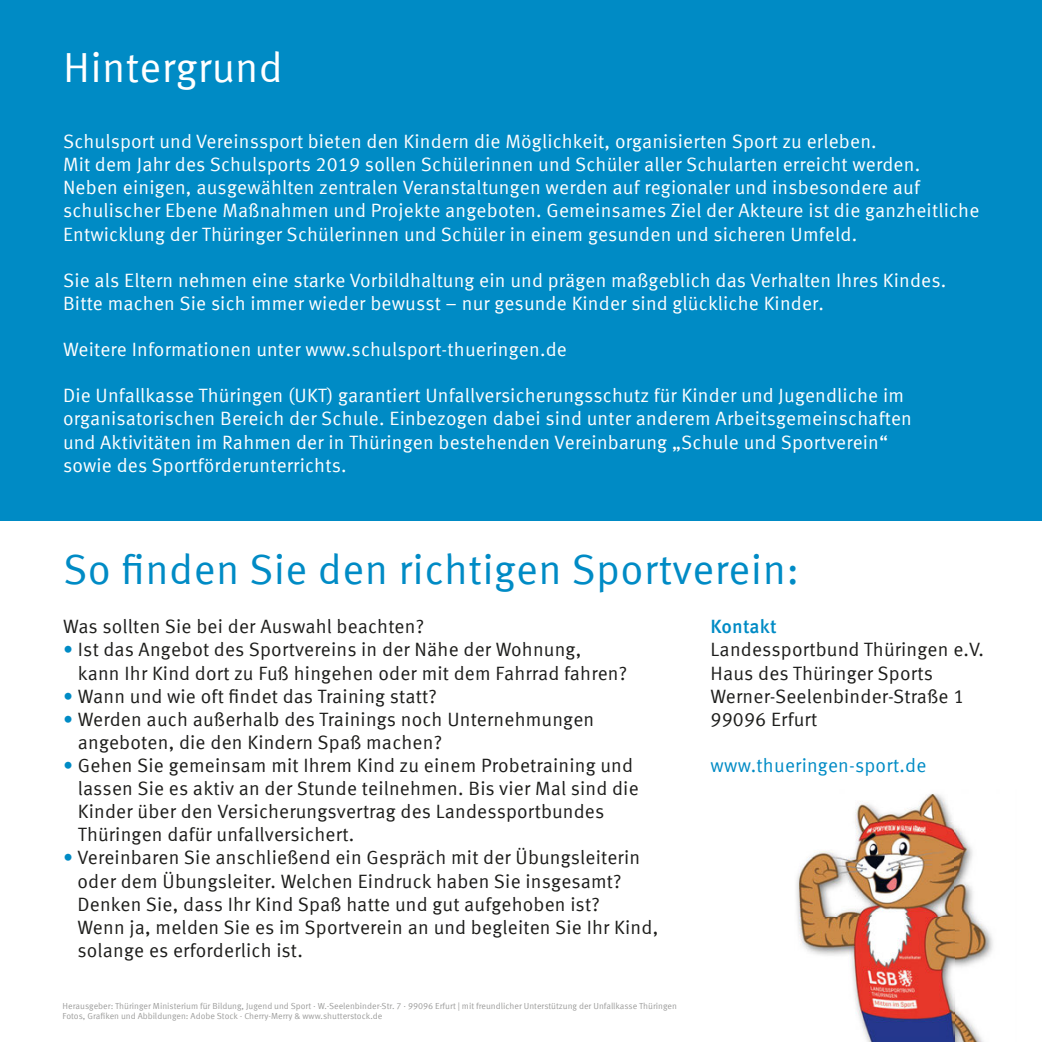
<style>
.page{position:relative;width:1042px;height:1042px;background:#fff}
.page>*{position:absolute;margin:0;border:0;box-sizing:border-box;transform-origin:0 0}
.t1{font:42px "Meta Offc Pro Norm";letter-spacing:.01em;color:#008bc5}
.t2{font:42px "Meta Offc Pro Norm";letter-spacing:.01em;color:#fff}
.t3{font:19.25px/23.1px "Meta Offc Pro Norm";letter-spacing:.01em;color:#fff}
.t4{font:19.25px/23.1px "Meta Offc Pro Norm";letter-spacing:.01em;color:#1d1d1b}
.t5{font:19.25px "Meta Offc Pro Norm";letter-spacing:.01em;color:#008bc5}
.t6{font:500 19.25px "Meta Offc Pro";letter-spacing:.005em;color:#008bc5}
.t7{font:8.75px/10.5px "Meta Offc Pro Norm";color:#9d9d9c}
.s1{color:#008bc5}
</style>
<div class="page">
<div style="left:0;top:0;width:1042px;height:521px;background:#008bc5"></div>
<img style="left:800px;top:794px;width:193px;height:248px">
<h1 class="t2" style="left:63px;top:35px;width:221px">Hintergrund</h1>
<p class="t3" style="left:63px;top:129px;width:918px">Schulsport und Vereinssport bieten den Kindern die Möglichkeit, organisierten Sport zu erleben.<br>Mit dem Jahr des Schulsports 2019 sollen Schülerinnen und Schüler aller Schularten erreicht werden.<br>Neben einigen, ausgewählten zentralen Veranstaltungen werden auf regionaler und insbesondere auf schulischer Ebene Maßnahmen und Projekte angeboten. Gemeinsames Ziel der Akteure ist die ganzheitliche Entwicklung der Thüringer Schülerinnen und Schüler in einem gesunden und sicheren Umfeld.</p>
<p class="t3" style="left:63px;top:267px;width:885px">Sie als Eltern nehmen eine starke Vorbildhaltung ein und prägen maßgeblich das Verhalten Ihres Kindes.<br>Bitte machen Sie sich immer wieder bewusst – nur gesunde Kinder sind glückliche Kinder.</p>
<p class="t3" style="left:63px;top:337px;width:505px">Weitere Informationen unter www.schulsport-thueringen.de</p>
<p class="t3" style="left:63px;top:383px;width:850px">Die Unfallkasse Thüringen (UKT) garantiert Unfallversicherungsschutz für Kinder und Jugendliche im organisatorischen Bereich der Schule. Einbezogen dabei sind unter anderem Arbeitsgemeinschaften und Aktivitäten im Rahmen der in Thüringen bestehenden Vereinbarung „Schule und Sportverein“ sowie des Sportförderunterrichts.</p>
<h1 class="t1" style="left:63px;top:538px;width:738px">So finden Sie den richtigen Sportverein:</h1>
<p class="t4" style="left:63px;top:614px;width:363px">Was sollten Sie bei der Auswahl beachten?</p>
<p class="t4" style="left:78px;top:637px;width:551px;text-indent:-15px"><span class="s1">•</span> Ist das Angebot des Sportvereins in der Nähe der Wohnung, kann Ihr Kind dort zu Fuß hingehen oder mit dem Fahrrad fahren?</p>
<p class="t4" style="left:63px;top:683px;width:375px"><span class="s1">•</span> Wann und wie oft findet das Training statt?</p>
<p class="t4" style="left:78px;top:706px;width:518px;text-indent:-15px"><span class="s1">•</span> Werden auch außerhalb des Trainings noch Unternehmungen angeboten, die den Kindern Spaß machen?</p>
<p class="t4" style="left:78px;top:752px;width:562px;text-indent:-15px"><span class="s1">•</span> Gehen Sie gemeinsam mit Ihrem Kind zu einem Probetraining und lassen Sie es aktiv an der Stunde teilnehmen. Bis vier Mal sind die Kinder über den Versicherungsvertrag des Landessportbundes Thüringen dafür unfallversichert.</p>
<p class="t4" style="left:78px;top:845px;width:582px;text-indent:-15px"><span class="s1">•</span> Vereinbaren Sie anschließend ein Gespräch mit der Übungsleiterin oder dem Übungsleiter. Welchen Eindruck haben Sie insgesamt?<br>Denken Sie, dass Ihr Kind Spaß hatte und gut aufgehoben ist?<br>Wenn ja, melden Sie es im Sportverein an und begleiten Sie Ihr Kind, solange es erforderlich ist.</p>
<p class="t6" style="left:710px;top:612px;width:68px">Kontakt</p>
<p class="t4" style="left:710px;top:637px;width:275px">Landessportbund Thüringen e.V.<br>Haus des Thüringer Sports<br>Werner-Seelenbinder-Straße 1<br>99096 Erfurt</p>
<p class="t5" style="left:710px;top:751px;width:217px">www.thueringen-sport.de</p>
<p class="t7" style="left:63px;top:1000px;width:616px">Herausgeber: Thüringer Ministerium für Bildung, Jugend und Sport · W.-Seelenbinder-Str. 7 · 99096 Erfurt | mit freundlicher Unterstützung der Unfallkasse Thüringen<br>Fotos, Grafiken und Abbildungen: Adobe Stock - Cherry-Merry &amp; www.shutterstock.de</p>
</div>
